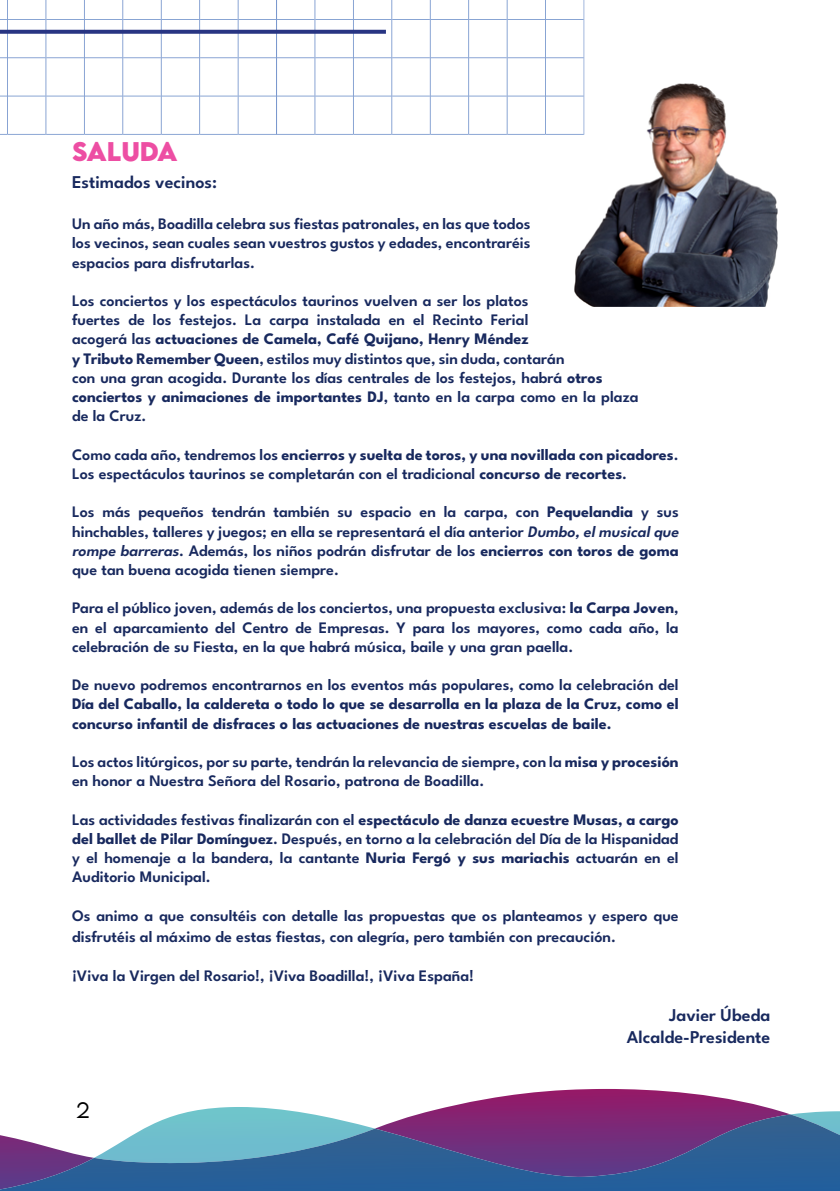
<style>
.page{position:relative;width:840px;height:1191px;background:#fff}
.page>*{position:absolute;margin:0;border:0;box-sizing:border-box;transform-origin:0 0}
.t1{font:700 24px "LEMONMILK";color:#ed4ea3}
.t2{font:300 20px "LEMONMILK";color:#000}
.t3{font:600 18px/21.6px "League Spartan";color:#18295e;text-align:right}
.t4{font:600 16px/19.2px "League Spartan";color:#18295e}
.t5{font:700 16px/19.2px "League Spartan";color:#18295e}
.s1{font-weight:700}
.s2{font-style:italic}
</style>
<div class="page">
<svg style="left:481px;top:1089px;width:252px;height:11px"></svg>
<svg style="left:180px;top:1100px;width:659px;height:14px"></svg>
<img style="left:0;top:1114px;width:839px;height:77px">
<svg style="left:0;top:0;width:584px;height:135px"></svg>
<svg style="left:0;top:30px;width:386px;height:4px;background:#34408a"></svg>
<img style="left:571px;top:77px;width:206px;height:230px">
<h1 class="t1" style="left:72px;top:135px;width:107px">SALUDA</h1>
<p class="t3" style="left:72px;top:170px;width:146px">Estimados vecinos:</p>
<p class="t4" style="left:72px;top:213px;width:459px;text-align:justify">Un año más, Boadilla celebra sus fiestas patronales, en las que todos los vecinos, sean cuales sean vuestros gustos y edades, encontraréis espacios para disfrutarlas.</p>
<p class="t4" style="left:72px;top:290px;width:567px">Los conciertos y los espectáculos taurinos vuelven a ser los platos<br>fuertes de los festejos. La carpa instalada en el Recinto Ferial<br>acogerá las <span class="s1">actuaciones de Camela, Café Quijano, Henry Méndez<br>y Tributo Remember Queen</span>, estilos muy distintos que, sin duda, contarán<br>con una gran acogida. Durante los días centrales de los festejos, habrá <span class="s1">otros conciertos y animaciones de importantes DJ</span>, tanto en la carpa como en la plaza de la Cruz.</p>
<p class="t4" style="left:72px;top:443px;width:608px">Como cada año, tendremos los <span class="s1">encierros y suelta de toros, y una novillada con picadores</span>.<br>Los espectáculos taurinos se completarán con el tradicional <span class="s1">concurso de recortes</span>.</p>
<p class="t4" style="left:72px;top:501px;width:611px">Los más pequeños tendrán también su espacio en la carpa, con <span class="s1">Pequelandia</span> y sus hinchables, talleres y juegos; en ella se representará el día anterior <span class="s2">Dumbo,elmusicalque rompe barreras</span>. Además, los niños podrán disfrutar de los <span class="s1">encierros con toros de goma </span>que tan buena acogida tienen siempre.</p>
<p class="t4" style="left:72px;top:597px;width:608px;text-align:justify">Para el público joven, además de los conciertos, una propuesta exclusiva: <span class="s1">la Carpa Joven</span>, en el aparcamiento del Centro de Empresas. Y para los mayores, como cada año, la celebración de su Fiesta, en la que habrá música, baile y una gran paella.</p>
<p class="t4" style="left:72px;top:674px;width:607px">De nuevo podremos encontrarnos en los eventos más populares, como la celebración del</p>
<p class="t5" style="left:72px;top:693px;width:607px">Día del Caballo, la caldereta o todo lo que se desarrolla en la plaza de la Cruz, como el concurso infantil de disfraces o las actuaciones de nuestras escuelas de baile.</p>
<p class="t4" style="left:72px;top:750px;width:607px">Los actos litúrgicos, por su parte, tendrán la relevancia de siempre, con la <span class="s1">misa y procesión </span>en honor a Nuestra Señora del Rosario, patrona de Boadilla.</p>
<p class="t4" style="left:72px;top:808px;width:607px;text-align:justify">Las actividades festivas finalizarán con el <span class="s1">espectáculo de danza ecuestre Musas, a cargo del ballet de Pilar Domínguez</span>. Después, en torno a la celebración del Día de la Hispanidad y el homenaje a la bandera, la cantante <span class="s1">Nuria Fergó y sus mariachis</span> actuarán en el Auditorio Municipal.</p>
<p class="t4" style="left:72px;top:903px;width:607px;line-height:21.6px">Os animo a que consultéis con detalle las propuestas que os planteamos y espero que disfrutéis al máximo de estas fiestas, con alegría, pero también con precaución.</p>
<p class="t4" style="left:72px;top:964px;width:403px">¡Viva la Virgen del Rosario!, ¡Viva Boadilla!, ¡Viva España!</p>
<p class="t3" style="left:626px;top:1002px;width:145px">Javier Úbeda<br>Alcalde-Presidente</p>
<p class="t2" style="left:76px;top:1097px;width:15px">2</p>
</div>
